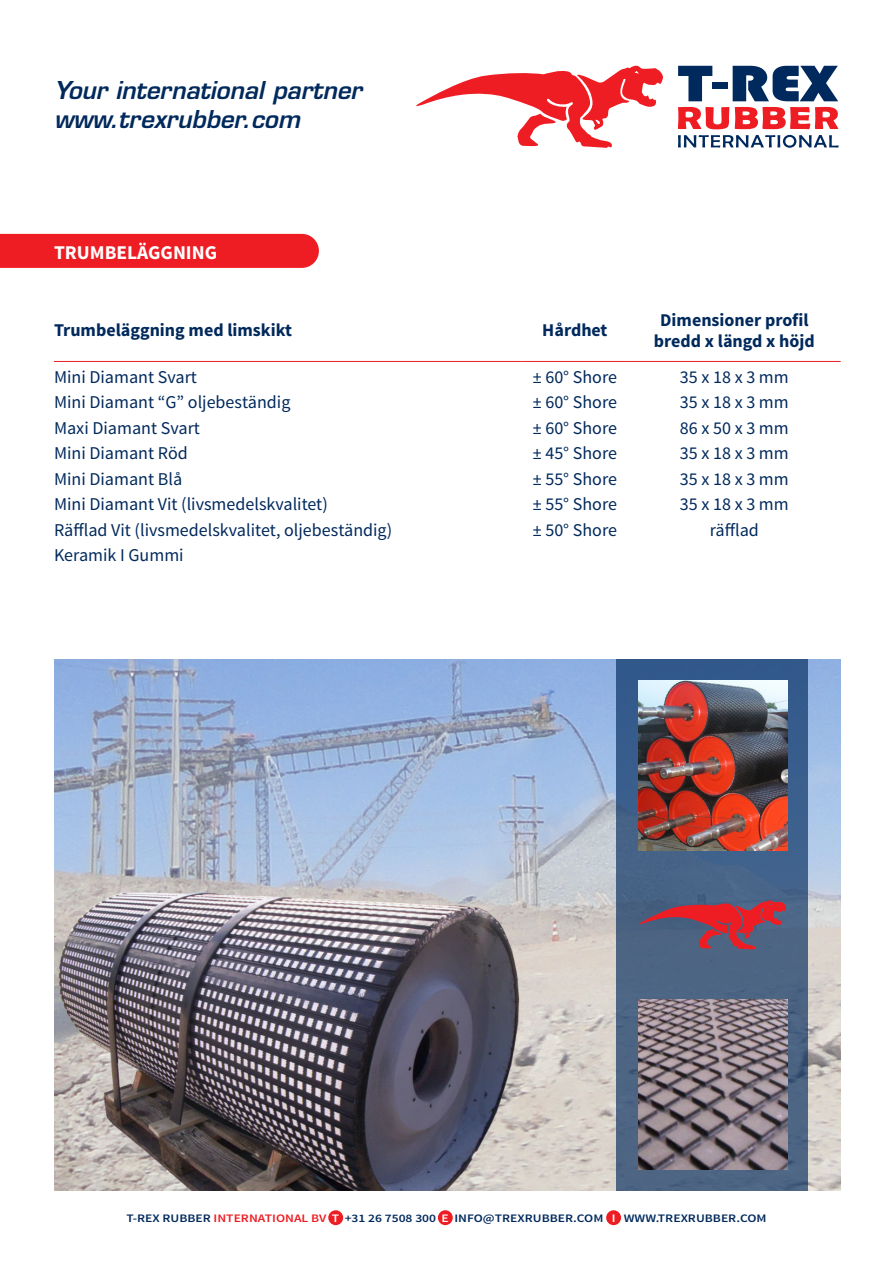
<style>
.page{position:relative;width:893px;height:1263px;background:#fff}
.page>*{position:absolute;margin:0;border:0;box-sizing:border-box;transform-origin:0 0}
.t1{font:italic 600 24px/28.8px "Eurostile LT Std";color:#00295c}
.t2{font:700 19.5px "Source Sans Pro";color:#fff}
.t3{font:18px "Source Sans Pro";color:#00295c}
.t4{font:700 18px "Source Sans Pro";color:#00295c}
.t5{font:600 11.55px "Source Sans Pro";color:#00295c;scale:1.18 1}
.s1{color:#ee1d23}
.s2{color:#fff}
</style>
<div class="page">
<svg style="left:416px;top:65px;width:247px;height:83px"></svg>
<svg style="left:733px;top:66px;width:105px;height:35px"></svg>
<div style="left:713px;top:82px;width:15px;height:7px;background:#00295d"></div>
<svg style="left:678px;top:66px;width:34px;height:35px"></svg>
<svg style="left:678px;top:135px;width:160px;height:13px"></svg>
<svg style="left:735px;top:107px;width:103px;height:22px"></svg>
<svg style="left:678px;top:107px;width:51px;height:22px"></svg>
<img style="left:54px;top:659px;width:787px;height:532px">
<svg style="left:617px;top:659px;width:191px;height:532px;fill:#4a6485"></svg>
<img style="left:638px;top:999px;width:149px;height:170px">
<img style="left:638px;top:680px;width:149px;height:170px">
<svg style="left:638px;top:900px;width:148px;height:49px"></svg>
<div style="left:328px;top:1210px;width:15px;height:15px;background:#ee1d23;border-radius:50%"></div>
<div style="left:438px;top:1210px;width:15px;height:15px;background:#ee1d23;border-radius:50%"></div>
<div style="left:606px;top:1210px;width:15px;height:15px;background:#ee1d23;border-radius:50%"></div>
<div style="left:0;top:234px;width:319px;height:34px;background:#ee1d23"></div>
<hr style="left:54px;top:361px;width:468px;height:1px;background:#ee1d23">
<hr style="left:522px;top:361px;width:106px;height:1px;background:#ee1d23">
<hr style="left:628px;top:361px;width:213px;height:1px;background:#ee1d23">
<h1 class="t1" style="left:54px;top:76px;width:309px">Your international partner www.trexrubber.com</h1>
<p class="t2" style="left:54px;top:240px;width:165px">TRUMBELÄGGNING</p>
<p class="t4" style="left:54px;top:319px;width:240px">Trumbeläggning med limskikt</p>
<p class="t4" style="left:542px;top:319px;width:67px">Hårdhet</p>
<p class="t4" style="left:660px;top:308px;width:150px">Dimensioner profil</p>
<p class="t4" style="left:654px;top:330px;width:162px">bredd x längd x höjd</p>
<p class="t3" style="left:54px;top:366px;width:145px">Mini Diamant Svart</p>
<p class="t3" style="left:533px;top:366px;width:86px">± 60° Shore</p>
<p class="t3" style="left:680px;top:366px;width:110px">35 x 18 x 3 mm</p>
<p class="t3" style="left:54px;top:391px;width:238px">Mini Diamant “G” oljebeständig</p>
<p class="t3" style="left:533px;top:391px;width:86px">± 60° Shore</p>
<p class="t3" style="left:680px;top:391px;width:110px">35 x 18 x 3 mm</p>
<p class="t3" style="left:54px;top:417px;width:148px">Maxi Diamant Svart</p>
<p class="t3" style="left:533px;top:417px;width:86px">± 60° Shore</p>
<p class="t3" style="left:680px;top:417px;width:110px">86 x 50 x 3 mm</p>
<p class="t3" style="left:54px;top:442px;width:135px">Mini Diamant Röd</p>
<p class="t3" style="left:533px;top:442px;width:86px">± 45° Shore</p>
<p class="t3" style="left:680px;top:442px;width:110px">35 x 18 x 3 mm</p>
<p class="t3" style="left:54px;top:468px;width:130px">Mini Diamant Blå</p>
<p class="t3" style="left:533px;top:468px;width:86px">± 55° Shore</p>
<p class="t3" style="left:680px;top:468px;width:110px">35 x 18 x 3 mm</p>
<p class="t3" style="left:54px;top:493px;width:275px">Mini Diamant Vit (livsmedelskvalitet)</p>
<p class="t3" style="left:533px;top:493px;width:86px">± 55° Shore</p>
<p class="t3" style="left:680px;top:493px;width:110px">35 x 18 x 3 mm</p>
<p class="t3" style="left:54px;top:519px;width:340px">Räfflad Vit (livsmedelskvalitet, oljebeständig)</p>
<p class="t3" style="left:533px;top:519px;width:86px">± 50° Shore</p>
<p class="t3" style="left:710px;top:519px;width:51px">räfflad</p>
<p class="t3" style="left:54px;top:544px;width:131px">Keramik I Gummi</p>
<p class="t5" style="left:126px;top:1211px;width:544px">T-REX RUBBER <span class="s1">INTERNATIONAL BV</span> <span class="s2">T</span> +31 26 7508 300 <span class="s2">E</span> INFO@TREXRUBBER.COM <span class="s2">I</span> WWW.TREXRUBBER.COM</p>
</div>
